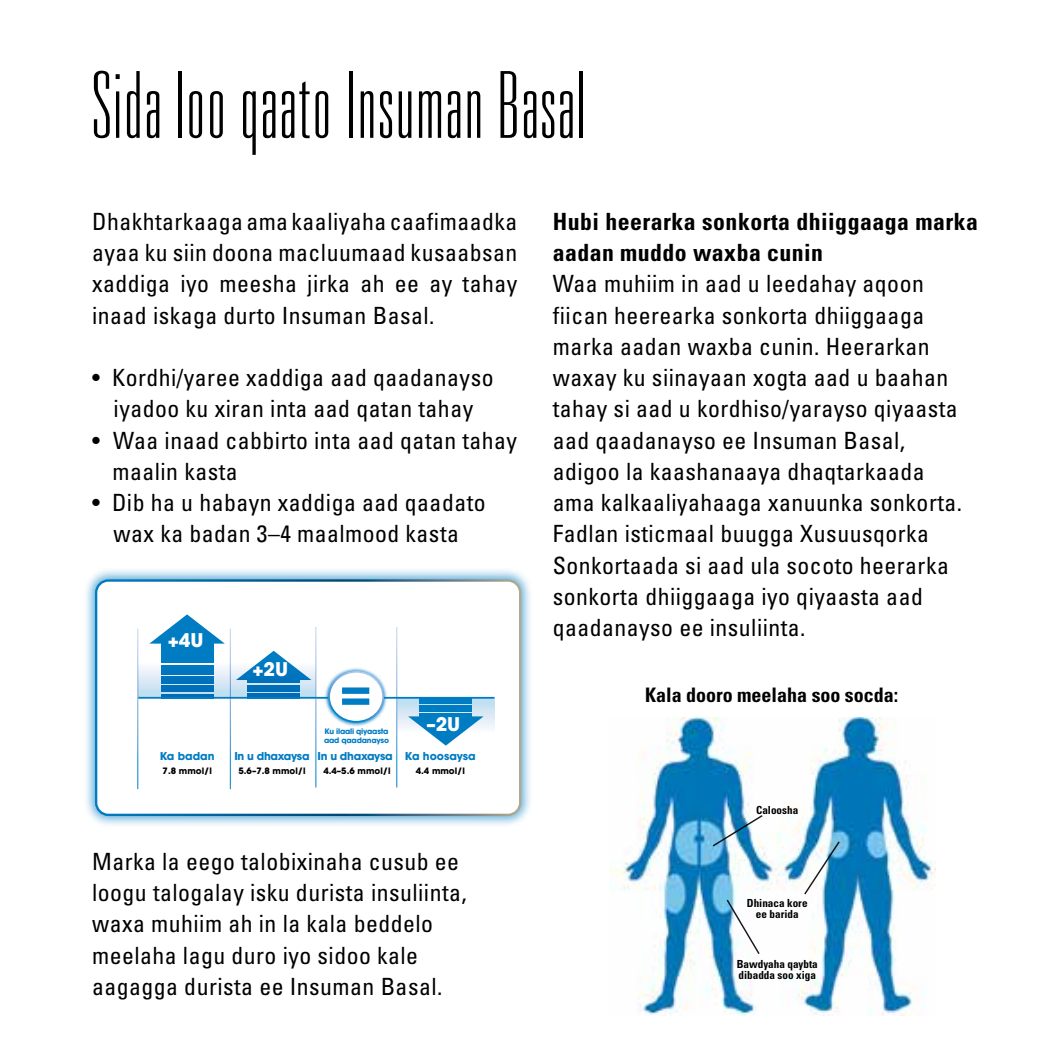
<style>
.page{position:relative;width:1063px;height:1063px;background:#fff}
.page>*{position:absolute;margin:0;border:0;box-sizing:border-box;transform-origin:0 0}
.t1{font:100 ultra-condensed 92.5px "Univers LT Std";letter-spacing:.02em;color:#000}
.t2{font:condensed 23.75px/31.2px "Univers LT Std";letter-spacing:.02em;color:#000}
.t3{font:700 condensed 23.75px/31.2px "Univers LT Std";letter-spacing:.02em;color:#000}
.t4{font:700 condensed 20px "Univers LT Std";color:#000}
.t5{font:700 18.75px "ITC Avant Garde Std";color:#fff}
.t6{font:700 condensed 11.25px/11.2px "Univers LT Std";color:#000}
.t7{font:700 10.75px "ITC Avant Garde Std";letter-spacing:-.025em;color:#007cc3}
.t8{font:700 8.75px "ITC Avant Garde Std";color:#000}
.t9{font:700 7.5px/9px "ITC Avant Garde Std";letter-spacing:-.025em;color:#007cc3}
</style>
<div class="page">
<img style="left:609px;top:718px;width:326px;height:297px">
<svg style="left:711px;top:814px;width:53px;height:34px"></svg>
<svg style="left:725px;top:898px;width:36px;height:58px"></svg>
<svg style="left:803px;top:840px;width:38px;height:56px"></svg>
<div style="left:83px;top:567px;width:450px;height:261px;background:#007cc3;opacity:.6"></div>
<div style="left:96px;top:581px;width:424px;height:234px;background:#fff;border-radius:12px"></div>
<div style="left:95px;top:579px;width:426px;height:237px;border:2px solid #fff;border-radius:12px"></div>
<svg style="left:397px;top:699px;width:97px;height:67px"></svg>
<svg style="left:169px;top:614px;width:36px;height:14px"></svg>
<hr style="left:138px;top:697px;width:356px;height:2px;background:#007cc3">
<div style="left:324px;top:667px;width:64px;height:60px;background:#007cc3;opacity:.85"></div>
<div style="left:329px;top:672px;width:54px;height:50px;background:#fff;border-radius:50%"></div>
<div style="left:328px;top:671px;width:56px;height:52px;border:2px solid #fff;border-radius:50%"></div>
<div style="left:342px;top:687px;width:27px;height:7px;background:#007cc3"></div>
<div style="left:342px;top:698px;width:27px;height:7px;background:#007cc3"></div>
<div style="left:420px;top:713px;width:52px;height:7px;background:#007cc3"></div>
<div style="left:420px;top:698px;width:52px;height:5px;background:#007cc3"></div>
<div style="left:420px;top:705px;width:52px;height:7px;background:#007cc3"></div>
<svg style="left:408px;top:716px;width:76px;height:30px"></svg>
<svg style="left:138px;top:628px;width:177px;height:69px"></svg>
<hr style="left:315px;top:627px;width:1px;height:160px;background:#fff">
<h1 class="t1" style="left:92px;top:58px;width:495px">Sida loo qaato Insuman Basal</h1>
<p class="t2" style="left:92px;top:205px;width:427px;text-align:justify">Dhakhtarkaaga ama kaaliyaha caafimaadka ayaa ku siin doona macluumaad kusaabsan xaddiga iyo meesha jirka ah ee ay tahay inaad iskaga durto Insuman Basal.</p>
<p class="t2" style="left:92px;top:362px;width:403px;text-align:center">• Kordhi/yaree xaddiga aad qaadanayso iyadoo ku xiran inta aad qatan tahay</p>
<p class="t2" style="left:112px;top:424px;width:406px;text-indent:-20px">• Waa inaad cabbirto inta aad qatan tahay maalin kasta</p>
<p class="t2" style="left:92px;top:487px;width:395px;text-align:center">• Dib ha u habayn xaddiga aad qaadato wax ka badan 3–4 maalmood kasta</p>
<p class="t5" style="left:168px;top:628px;width:37px">+4U</p>
<p class="t5" style="left:252px;top:657px;width:37px">+2U</p>
<p class="t9" style="left:324px;top:726px;width:66px">Ku ilaali qiyaasta aad qaadanayso</p>
<p class="t5" style="left:426px;top:712px;width:35px">–2U</p>
<p class="t7" style="left:160px;top:749px;width:56px">Ka badan</p>
<p class="t7" style="left:234px;top:749px;width:243px">In u dhaxaysa In u dhaxaysa Ka hoosaysa</p>
<p class="t8" style="left:163px;top:766px;width:51px">7.8 mmol/l</p>
<p class="t8" style="left:238px;top:766px;width:69px">5.6–7.8 mmol/l</p>
<p class="t8" style="left:323px;top:766px;width:69px">4.4–5.6 mmol/l</p>
<p class="t8" style="left:416px;top:766px;width:51px">4.4 mmol/l</p>
<p class="t2" style="left:92px;top:845px;width:376px">Marka la eego talobixinaha cusub ee loogu talogalay isku durista insuliinta, waxa muhiim ah in la kala beddelo meelaha lagu duro iyo sidoo kale aagagga durista ee Insuman Basal.</p>
<p class="t3" style="left:553px;top:206px;width:427px">Hubi heerarka sonkorta dhiiggaaga marka aadan muddo waxba cunin</p>
<p class="t2" style="left:553px;top:268px;width:411px">Waa muhiim in aad u leedahay aqoon fiican heerearka sonkorta dhiiggaaga marka aadan waxba cunin. Heerarkan waxay ku siinayaan xogta aad u baahan tahay si aad u kordhiso/yarayso qiyaasta aad qaadanayso ee Insuman Basal, adigoo la kaashanaaya dhaqtarkaada ama kalkaaliyahaaga xanuunka sonkorta.<br>Fadlan isticmaal buugga Xusuusqorka Sonkortaada si aad ula socoto heerarka sonkorta dhiiggaaga iyo qiyaasta aad qaadanayso ee insuliinta.</p>
<p class="t4" style="left:645px;top:683px;width:255px">Kala dooro meelaha soo socda:</p>
<p class="t6" style="left:756px;top:805px;width:44px">Caloosha</p>
<p class="t6" style="left:747px;top:897px;width:62px;text-align:center">Dhinaca kore ee barida</p>
<p class="t6" style="left:737px;top:958px;width:83px">Bawdyaha qaybta dibadda soo xiga</p>
</div>
